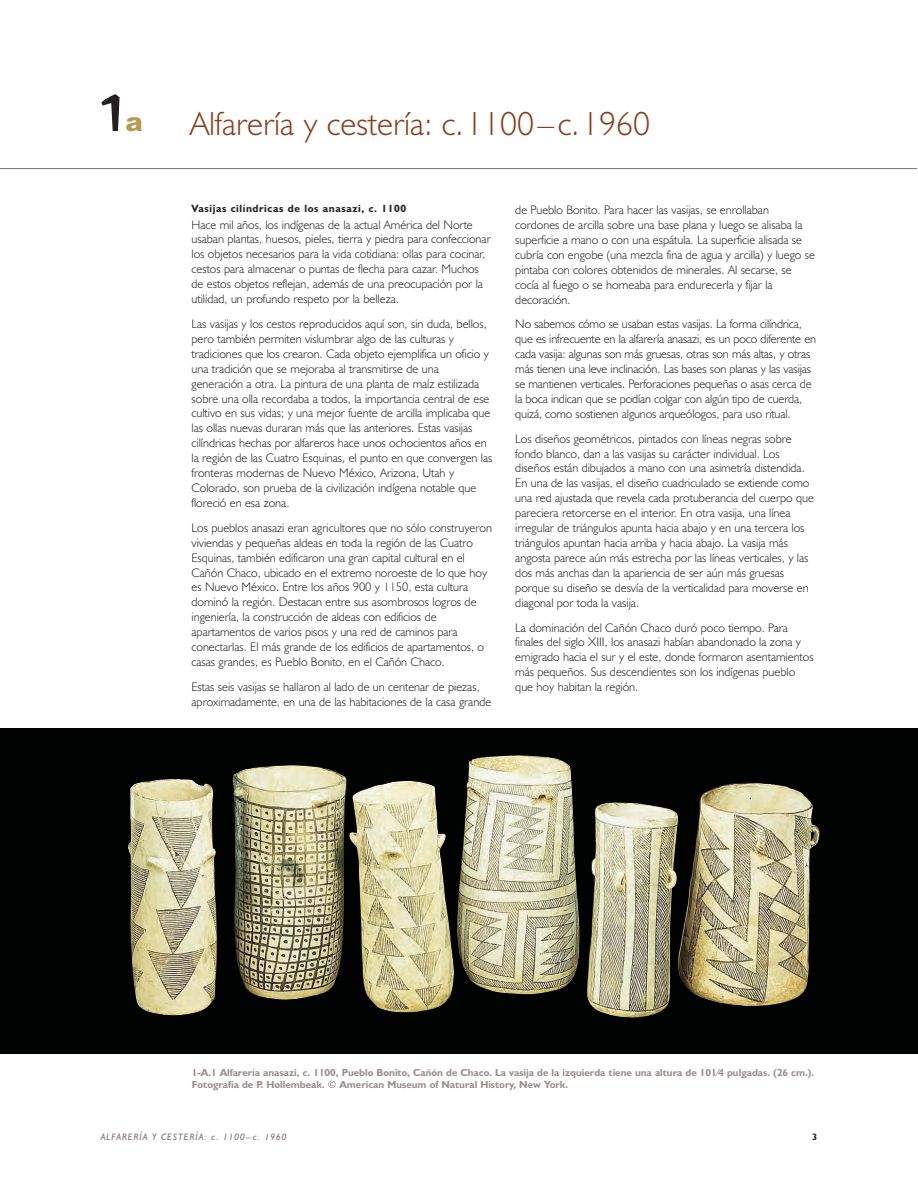
<style>
.page{position:relative;width:918px;height:1188px;background:#fff}
.page>*{position:absolute;margin:0;border:0;box-sizing:border-box;transform-origin:0 0}
.t1{font:77.1px "Green Plain";color:#231f20}
.t2{font:300 33.6px "Humanist 521 BT";color:#8b3e1e}
.t3{font:900 26.1px "Arial";color:#b89951}
.t4{font:300 12.45px/15px "Humanist 521 BT";color:#231f20}
.t5{font:700 10.5px "Humanist 521 BT";letter-spacing:.055em;color:#231f20}
.t6{font:700 10.2px/12.5px "Humanist 521 BT";color:#9c908c}
.t7{font:italic 9.3px "Humanist 521 BT";letter-spacing:.1em;color:#7e706c}
.t8{font:700 9.3px "Humanist 521 BT";color:#231f20}
.s1{font-style:italic}
</style>
<div class="page">
<hr style="left:0;top:168px;width:917px;height:1px;background:#7e706c">
<svg style="left:0;top:728px;width:918px;height:325px;fill:#010202"></svg>
<img style="left:127px;top:755px;width:425px;height:261px">
<h1 class="t1" style="left:101px;top:61px;width:27px">1</h1>
<h1 class="t3" style="left:125px;top:103px;width:19px">a</h1>
<h1 class="t2" style="left:190px;top:113px;width:461px">Alfarería y cestería: c.1100–c.1960</h1>
<p class="t5" style="left:192px;top:205px;width:216px">Vasijas cilíndricas de los anasazi, <span class="s1">c</span>. 1100</p>
<p class="t4" style="left:192px;top:218px;width:301px">Hace mil años, los indígenas de la actual América del Norte usaban plantas, huesos, pieles, tierra y piedra para confeccionar los objetos necesarios para la vida cotidiana: ollas para cocinar, cestos para almacenar o puntas de flecha para cazar. Muchos de estos objetos reflejan, además de una preocupación por la utilidad, un profundo respeto por la belleza.</p>
<p class="t4" style="left:192px;top:318px;width:302px">Las vasijas y los cestos reproducidos aquí son, sin duda, bellos, pero también permiten vislumbrar algo de las culturas y tradiciones que los crearon. Cada objeto ejemplifica un oficio y una tradición que se mejoraba al transmitirse de una generación a otra. La pintura de una planta de maíz estilizada sobre una olla recordaba a todos, la importancia central de ese cultivo en sus vidas; y una mejor fuente de arcilla implicaba que las ollas nuevas duraran más que las anteriores. Estas vasijas cilíndricas hechas por alfareros hace unos ochocientos años en la región de las Cuatro Esquinas, el punto en que convergen las fronteras modernas de Nuevo México, Arizona, Utah y Colorado, son prueba de la civilización indígena notable que floreció en esa zona.</p>
<p class="t4" style="left:192px;top:521px;width:302px">Los pueblos anasazi eran agricultores que no sólo construyeron viviendas y pequeñas aldeas en toda la región de las Cuatro Esquinas, también edificaron una gran capital cultural en el Cañón Chaco, ubicado en el extremo noroeste de lo que hoy es Nuevo México. Entre los años 900 y 1150, esta cultura dominó la región. Destacan entre sus asombrosos logros de ingeniería, la construcción de aldeas con edificios de apartamentos de varios pisos y una red de caminos para conectarlas. El más grande de los edificios de apartamentos, o casas grandes, es Pueblo Bonito, en el Cañón Chaco.</p>
<p class="t4" style="left:192px;top:680px;width:301px">Estas seis vasijas se hallaron al lado de un centenar de piezas, aproximadamente, en una de las habitaciones de la casa grande</p>
<p class="t4" style="left:515px;top:204px;width:301px">de Pueblo Bonito. Para hacer las vasijas, se enrollaban cordones de arcilla sobre una base plana y luego se alisaba la superficie a mano o con una espátula. La superficie alisada se cubría con engobe (una mezcla fina de agua y arcilla) y luego se pintaba con colores obtenidos de minerales. Al secarse, se cocía al fuego o se horneaba para endurecerla y fijar la decoración.</p>
<p class="t4" style="left:515px;top:318px;width:302px">No sabemos cómo se usaban estas vasijas. La forma cilíndrica, que es infrecuente en la alfarería anasazi, es un poco diferente en cada vasija: algunas son más gruesas, otras son más altas, y otras más tienen una leve inclinación. Las bases son planas y las vasijas se mantienen verticales. Perforaciones pequeñas o asas cerca de la boca indican que se podían colgar con algún tipo de cuerda, quizá, como sostienen algunos arqueólogos, para uso ritual.</p>
<p class="t4" style="left:515px;top:432px;width:300px">Los diseños geométricos, pintados con líneas negras sobre fondo blanco, dan a las vasijas su carácter individual. Los diseños están dibujados a mano con una asimetría distendida.<br>En una de las vasijas, el diseño cuadriculado se extiende como una red ajustada que revela cada protuberancia del cuerpo que pareciera retorcerse en el interior. En otra vasija, una línea irregular de triángulos apunta hacia abajo y en una tercera los triángulos apuntan hacia arriba y hacia abajo. La vasija más angosta parece aún más estrecha por las líneas verticales, y las dos más anchas dan la apariencia de ser aún más gruesas porque su diseño se desvía de la verticalidad para moverse en diagonal por toda la vasija.</p>
<p class="t4" style="left:515px;top:621px;width:300px">La dominación del Cañón Chaco duró poco tiempo. Para finales del siglo XIII, los anasazi habían abandonado la zona y emigrado hacia el sur y el este, donde formaron asentamientos más pequeños. Sus descendientes son los indígenas pueblo que hoy habitan la región.</p>
<p class="t6" style="left:192px;top:1067px;width:624px">1-A.1 Alfarería anasazi, <span class="s1">c</span>. 1100, Pueblo Bonito, Cañón de Chaco. La vasija de la izquierda tiene una altura de 101⁄4 pulgadas. (26 cm.).<br>Fotografía de P. Hollembeak. © American Museum of Natural History, New York.</p>
<p class="t7" style="left:101px;top:1134px;width:187px">ALFARERÍA Y CESTERÍA: c. 1100– c. 1960</p>
<p class="t8" style="left:812px;top:1134px;width:7px">3</p>
</div>
